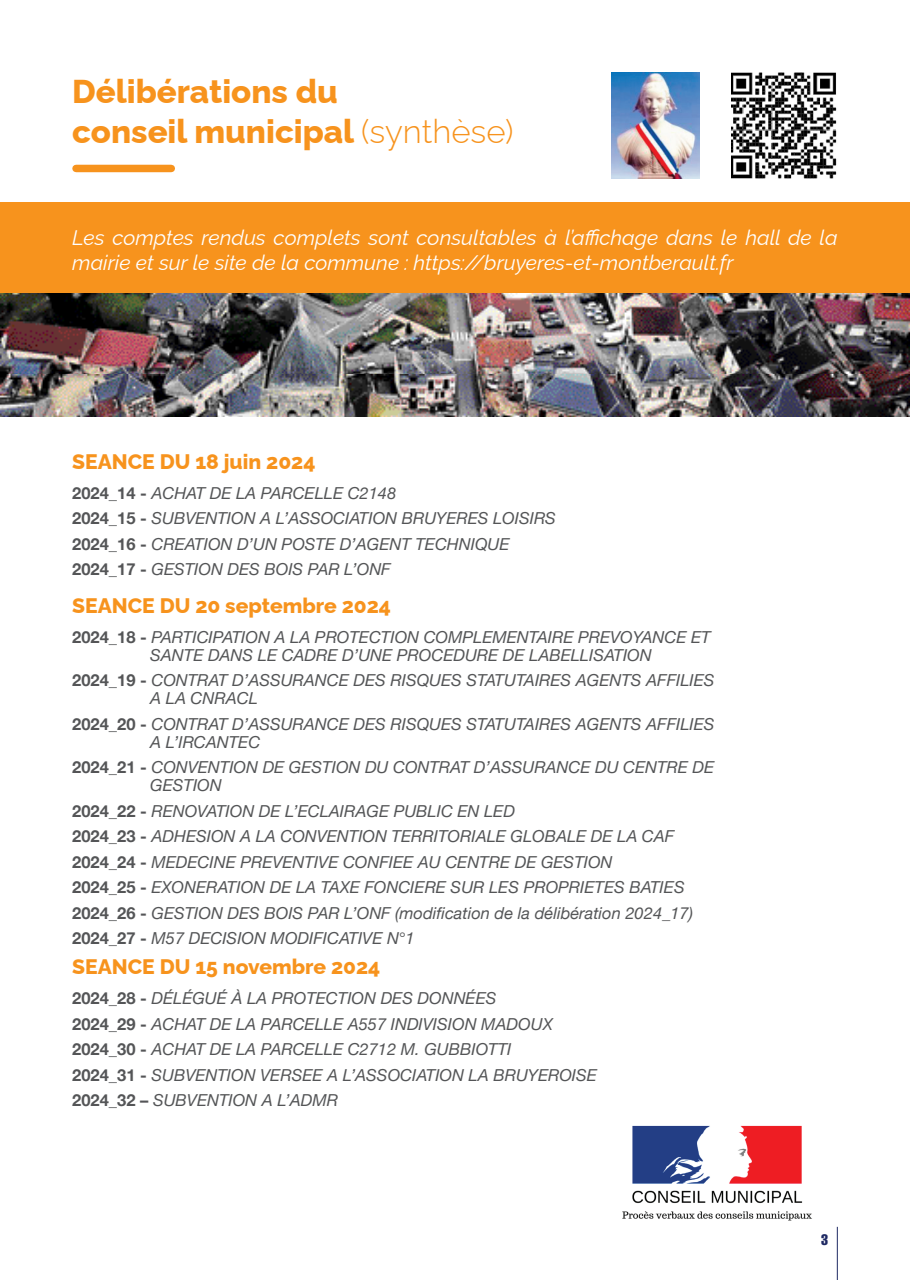
<style>
.page{position:relative;width:910px;height:1280px;background:#fff}
.page>*{position:absolute;margin:0;border:0;box-sizing:border-box;transform-origin:0 0}
.t1{font:800 33px/39.6px "Raleway";color:#f7931d}
.t2{font:italic 21px/25.2px "Raleway";color:#fff}
.t3{font:800 21px "Raleway";color:#f7931d}
.t4{font:italic 16.5px/25.5px "Helvetica Neue";color:#545557}
.t5{font:extra-condensed 15px "Helvetica";color:#1e2963}
.s1{font-weight:300}
.s2{font-weight:700;font-style:normal}
</style>
<div class="page">
<img style="left:622px;top:1125px;width:190px;height:96px">
<div style="left:76px;top:165px;width:95px;height:7px;background:#f7931d"></div>
<div style="left:0;top:202px;width:910px;height:91px;background:#f7931d"></div>
<img style="left:0;top:293px;width:910px;height:124px">
<hr style="left:837px;top:1227px;width:1px;height:53px;background:#1e2963">
<img style="left:731px;top:72px;width:106px;height:107px">
<img style="left:612px;top:73px;width:87px;height:106px">
<h1 class="t1" style="left:72px;top:68px;width:443px">Délibérations du<br>conseil municipal <span class="s1">(synthèse)</span></h1>
<p class="t2" style="left:72px;top:223px;width:767px">Les comptes rendus complets sont consultables à l’affichage dans le hall de la mairie et sur le site de la commune : https://bruyeres-et-montberault.fr</p>
<p class="t3" style="left:72px;top:445px;width:245px">SEANCE DU 18 juin 2024</p>
<p class="t4" style="left:72px;top:481px;width:485px"><span class="s2">2024_14 -</span> ACHAT DE LA PARCELLE C2148<br><span class="s2">2024_15 -</span> SUBVENTION A L’ASSOCIATION BRUYERES LOISIRS <span class="s2">2024_16 -</span> CREATION D’UN POSTE D’AGENT TECHNIQUE <span class="s2">2024_17 -</span> GESTION DES BOIS PAR L’ONF</p>
<p class="t3" style="left:72px;top:589px;width:320px">SEANCE DU 20 septembre 2024</p>
<p class="t4" style="left:150px;top:629px;width:562px;line-height:18px;text-indent:-78px"><span class="s2">2024_18 -</span> PARTICIPATION A LA PROTECTION COMPLEMENTAIRE PREVOYANCE ET<br>SANTE DANS LE CADRE D’UNE PROCEDURE DE LABELLISATION</p>
<p class="t4" style="left:150px;top:672px;width:566px;line-height:18px;text-indent:-78px"><span class="s2">2024_19 -</span> CONTRAT D’ASSURANCE DES RISQUES STATUTAIRES AGENTS AFFILIES<br>A LA CNRACL</p>
<p class="t4" style="left:150px;top:716px;width:566px;line-height:18px;text-indent:-78px"><span class="s2">2024_20 -</span> CONTRAT D’ASSURANCE DES RISQUES STATUTAIRES AGENTS AFFILIES<br>A L’IRCANTEC</p>
<p class="t4" style="left:150px;top:759px;width:565px;line-height:18px;text-indent:-78px"><span class="s2">2024_21 -</span> CONVENTION DE GESTION DU CONTRAT D’ASSURANCE DU CENTRE DE<br>GESTION</p>
<p class="t4" style="left:72px;top:799px;width:622px"><span class="s2">2024_22 -</span> RENOVATION DE L’ECLAIRAGE PUBLIC EN LED<br><span class="s2">2024_23 -</span> ADHESION A LA CONVENTION TERRITORIALE GLOBALE DE LA CAF <span class="s2">2024_24 -</span> MEDECINE PREVENTIVE CONFIEE AU CENTRE DE GESTION<br><span class="s2">2024_25 -</span> EXONERATION DE LA TAXE FONCIERE SUR LES PROPRIETES BATIES <span class="s2">2024_26 -</span> GESTION DES BOIS PAR L’ONF (modification de la délibération 2024_17)<br><span class="s2">2024_27 -</span> M57 DECISION MODIFICATIVE N°1</p>
<p class="t3" style="left:72px;top:950px;width:310px">SEANCE DU 15 novembre 2024</p>
<p class="t4" style="left:72px;top:987px;width:526px"><span class="s2">2024_28 -</span> DÉLÉGUÉ À LA PROTECTION DES DONNÉES<br><span class="s2">2024_29 -</span> ACHAT DE LA PARCELLE A557 INDIVISION MADOUX <span class="s2">2024_30 -</span> ACHAT DE LA PARCELLE C2712 M. GUBBIOTTI<br><span class="s2">2024_31 -</span> SUBVENTION VERSEE A L’ASSOCIATION LA BRUYEROISE <span class="s2">2024_32 –</span> SUBVENTION A L’ADMR</p>
<p class="t5" style="left:821px;top:1230px;width:8px">3</p>
</div>
